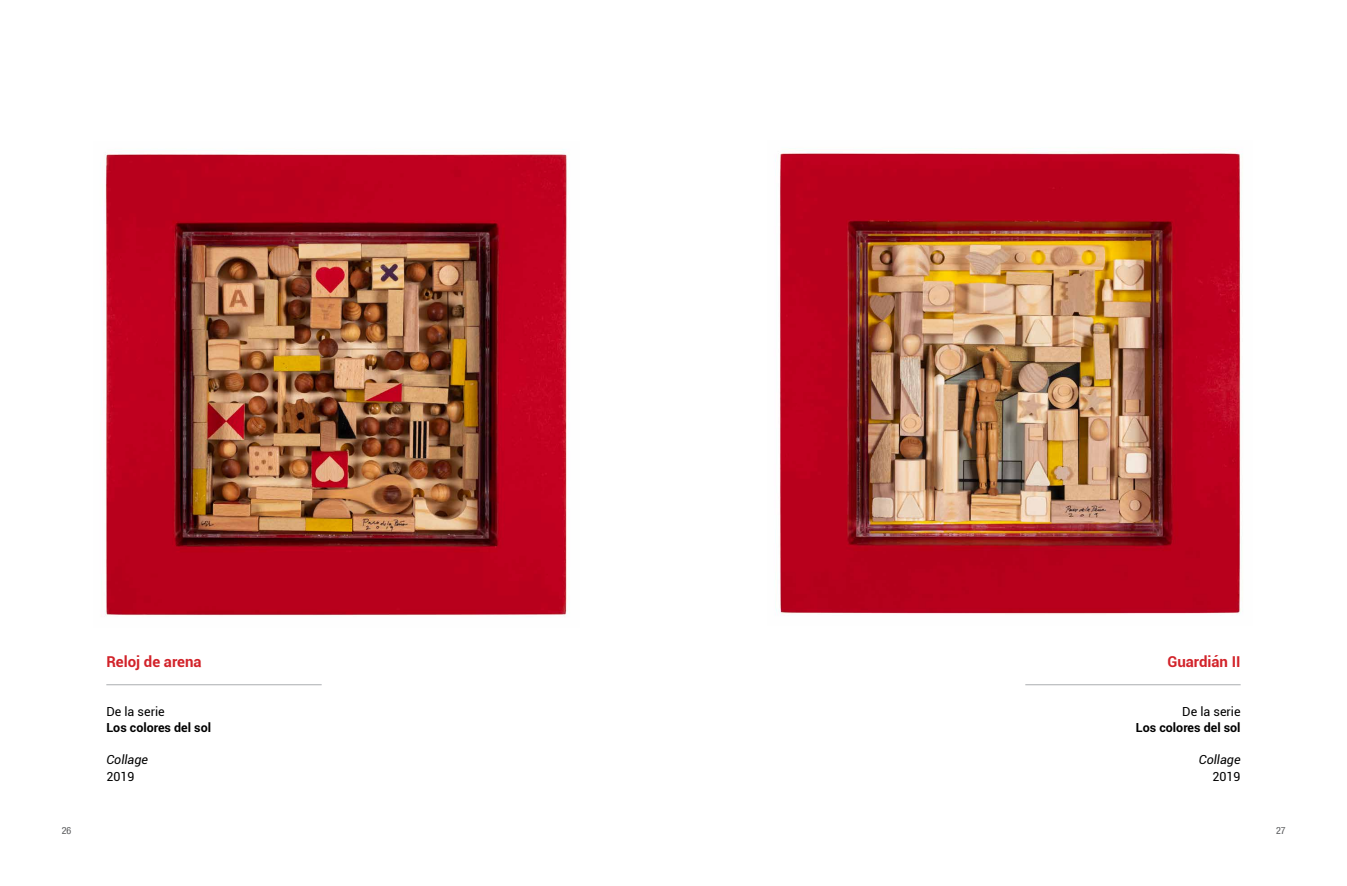
<style>
.page{position:relative;width:1347px;height:886px;background:#fff}
.page>*{position:absolute;margin:0;border:0;box-sizing:border-box;transform-origin:0 0}
.t1{font:700 15px "Roboto";color:#d2232a}
.t2{font:700 12.5px "Roboto";color:#000}
.t3{font:12.5px "Roboto";color:#000}
.t4{font:italic 12.5px "Roboto";color:#000}
.t5{font:condensed 10px "Helvetica Neue LT Com";color:#58595b}
</style>
<div class="page">
<img style="left:105px;top:149px;width:464px;height:468px">
<img style="left:775px;top:152px;width:466px;height:462px">
<hr style="left:1025px;top:684px;width:215px;height:1px;background:#bcbec0">
<hr style="left:106px;top:684px;width:216px;height:1px;background:#bcbec0">
<p class="t1" style="left:106px;top:651px;width:97px">Reloj de arena</p>
<p class="t3" style="left:106px;top:702px;width:60px">De la serie</p>
<p class="t2" style="left:106px;top:718px;width:106px">Los colores del sol</p>
<p class="t4" style="left:106px;top:751px;width:43px">Collage</p>
<p class="t3" style="left:106px;top:767px;width:30px">2019</p>
<p class="t1" style="left:1167px;top:651px;width:75px">Guardián II</p>
<p class="t3" style="left:1182px;top:702px;width:60px">De la serie</p>
<p class="t2" style="left:1135px;top:718px;width:106px">Los colores del sol</p>
<p class="t4" style="left:1198px;top:751px;width:43px">Collage</p>
<p class="t3" style="left:1212px;top:767px;width:30px">2019</p>
<p class="t5" style="left:62px;top:824px;width:11px">26</p>
<p class="t5" style="left:1276px;top:824px;width:11px">27</p>
</div>
